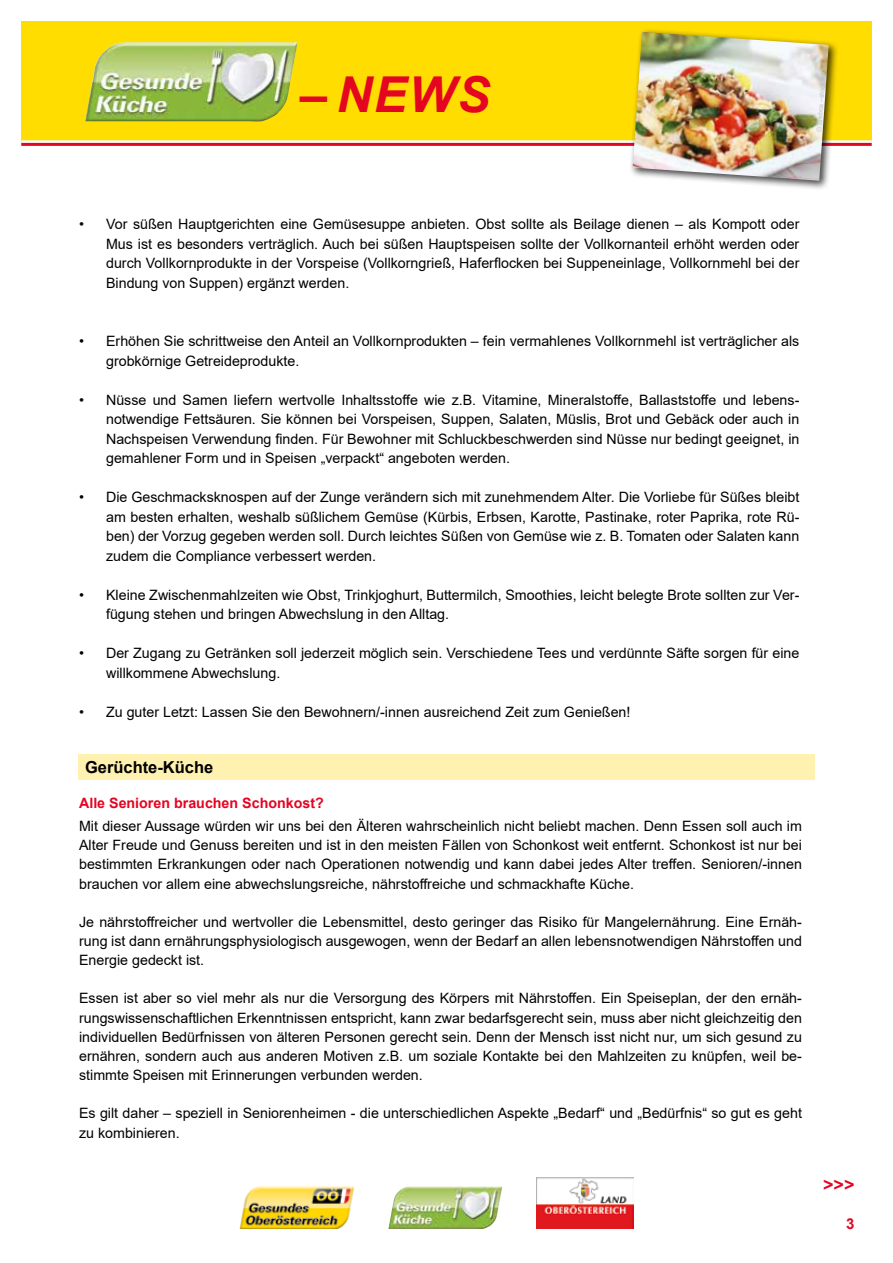
<style>
.page{position:relative;width:893px;height:1263px;background:#fff}
.page>*{position:absolute;margin:0;border:0;box-sizing:border-box;transform-origin:0 0}
.t1{font:italic 700 49.5px "Arial";color:#e40521}
.t2{font:700 18px "Arial";color:#e40521}
.t3{font:700 16.5px "Arial";color:#000}
.t4{font:700 15px "Arial";color:#e40521}
.t5{font:14.25px/19.5px "Arial";color:#000;text-align:justify}
.t6{font:700 14.25px "Arial";color:#e40521}
.t7{font:6.75px "Arial";color:#c1c0c0}
</style>
<div class="page">
<div style="left:21px;top:21px;width:851px;height:121px;background:#fd0"></div>
<img style="left:85px;top:42px;width:213px;height:79px">
<hr style="left:21px;top:140px;width:851px;height:3px;background:#fff">
<hr style="left:21px;top:143px;width:851px;height:3px;background:#e40521">
<div style="left:629px;top:28px;width:209px;height:163px;background:#000;opacity:.75"></div>
<img style="left:633px;top:32px;width:196px;height:149px">
<img style="left:388px;top:1186px;width:114px;height:43px">
<img style="left:536px;top:1178px;width:98px;height:51px">
<img style="left:240px;top:1186px;width:114px;height:43px">
<div style="left:78px;top:754px;width:737px;height:26px;background:#fff1b0"></div>
<h1 class="t1" style="left:300px;top:61px;width:192px">– NEWS</h1>
<p class="t7" style="left:814px;top:132px;width:86px;rotate:-86deg">© Brebca –stock.adobe.com</p>
<p class="t5" style="left:106px;top:215px;width:695px;text-indent:-27px">• Vor süßen Hauptgerichten eine Gemüsesuppe anbieten. Obst sollte als Beilage dienen – als Kompott oder Mus ist es besonders verträglich. Auch bei süßen Hauptspeisen sollte der Vollkornanteil erhöht werden oder durch Vollkornprodukte in der Vorspeise (Vollkorngrieß, Haferflocken bei Suppeneinlage, Vollkornmehl bei der Bindung von Suppen) ergänzt werden.</p>
<p class="t5" style="left:106px;top:331px;width:695px;text-indent:-27px">• Erhöhen Sie schrittweise den Anteil an Vollkornprodukten – fein vermahlenes Vollkornmehl ist verträglicher als grobkörnige Getreideprodukte.</p>
<p class="t5" style="left:106px;top:390px;width:695px;text-indent:-27px">• Nüsse und Samen liefern wertvolle Inhaltsstoffe wie z.B. Vitamine, Mineralstoffe, Ballaststoffe und lebens&shy;notwendige Fettsäuren. Sie können bei Vorspeisen, Suppen, Salaten, Müslis, Brot und Gebäck oder auch in Nachspeisen Verwendung finden. Für Bewohner mit Schluckbeschwerden sind Nüsse nur bedingt geeignet, in gemahlener Form und in Speisen „verpackt“ angeboten werden.</p>
<p class="t5" style="left:106px;top:487px;width:695px;text-indent:-27px">• Die Geschmacksknospen auf der Zunge verändern sich mit zunehmendem Alter. Die Vorliebe für Süßes bleibt am besten erhalten, weshalb süßlichem Gemüse (Kürbis, Erbsen, Karotte, Pastinake, roter Paprika, rote Rü&shy;ben) der Vorzug gegeben werden soll. Durch leichtes Süßen von Gemüse wie z. B. Tomaten oder Salaten kann zudem die Compliance verbessert werden.</p>
<p class="t5" style="left:106px;top:585px;width:695px;text-indent:-27px">• Kleine Zwischenmahlzeiten wie Obst, Trinkjoghurt, Buttermilch, Smoothies, leicht belegte Brote sollten zur Ver&shy;fügung stehen und bringen Abwechslung in den Alltag.</p>
<p class="t5" style="left:106px;top:643px;width:695px;text-indent:-27px">• Der Zugang zu Getränken soll jederzeit möglich sein. Verschiedene Tees und verdünnte Säfte sorgen für eine willkommene Abwechslung.</p>
<p class="t5" style="left:79px;top:702px;width:553px">• Zu guter Letzt: Lassen Sie den Bewohnern/-innen ausreichend Zeit zum Genießen!</p>
<p class="t3" style="left:85px;top:756px;width:130px">Gerüchte-Küche</p>
<p class="t6" style="left:79px;top:793px;width:246px">Alle Senioren brauchen Schonkost?</p>
<p class="t5" style="left:79px;top:816px;width:724px">Mit dieser Aussage würden wir uns bei den Älteren wahrscheinlich nicht beliebt machen. Denn Essen soll auch im Alter Freude und Genuss bereiten und ist in den meisten Fällen von Schonkost weit entfernt. Schonkost ist nur bei bestimmten Erkrankungen oder nach Operationen notwendig und kann dabei jedes Alter treffen. Senioren/-innen brauchen vor allem eine abwechslungsreiche, nährstoffreiche und schmackhafte Küche.</p>
<p class="t5" style="left:79px;top:912px;width:724px">Je nährstoffreicher und wertvoller die Lebensmittel, desto geringer das Risiko für Mangelernährung. Eine Ernäh&shy;rung ist dann ernährungsphysiologisch ausgewogen, wenn der Bedarf an allen lebensnotwendigen Nährstoffen und Energie gedeckt ist.</p>
<p class="t5" style="left:79px;top:989px;width:724px">Essen ist aber so viel mehr als nur die Versorgung des Körpers mit Nährstoffen. Ein Speiseplan, der den ernäh&shy;rungswissenschaftlichen Erkenntnissen entspricht, kann zwar bedarfsgerecht sein, muss aber nicht gleichzeitig den individuellen Bedürfnissen von älteren Personen gerecht sein. Denn der Mensch isst nicht nur, um sich gesund zu ernähren, sondern auch aus anderen Motiven z.B. um soziale Kontakte bei den Mahlzeiten zu knüpfen, weil be&shy;stimmte Speisen mit Erinnerungen verbunden werden.</p>
<p class="t5" style="left:79px;top:1104px;width:724px">Es gilt daher – speziell in Seniorenheimen - die unterschiedlichen Aspekte „Bedarf“ und „Bedürfnis“ so gut es geht zu kombinieren.</p>
<p class="t2" style="left:823px;top:1172px;width:33px">&gt;&gt;&gt;</p>
<p class="t4" style="left:846px;top:1213px;width:10px">3</p>
</div>
